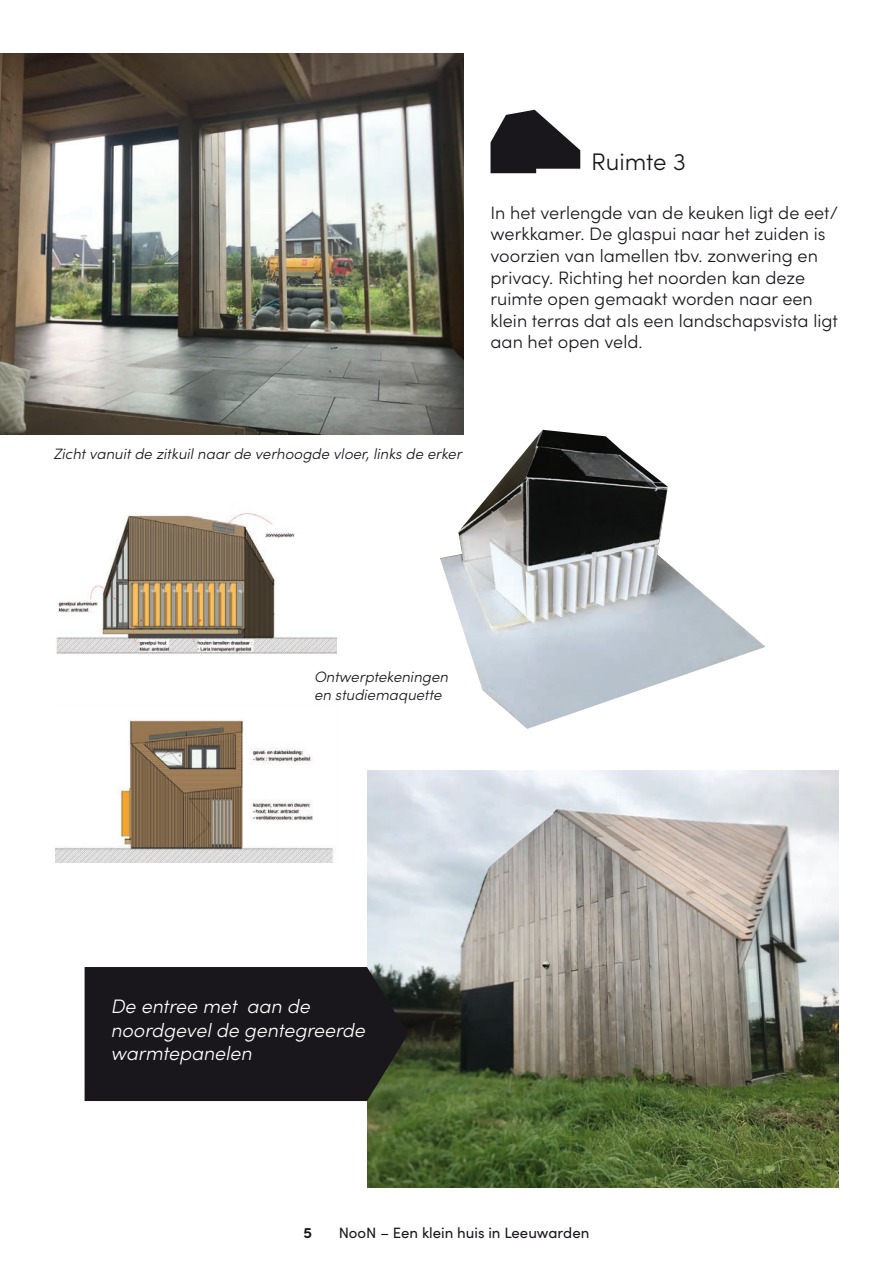
<style>
.page{position:relative;width:893px;height:1263px;background:#fff}
.page>*{position:absolute;margin:0;border:0;box-sizing:border-box;transform-origin:0 0}
.t1{font:300 24px "Sofia Pro";letter-spacing:-.005em;color:#1a171c}
.t2{font:italic 300 19.5px/23.4px "Sofia Pro";color:#fff}
.t3{font:300 18px/21.6px "Sofia Pro";color:#1a171c}
.t4{font:italic 300 15px/18px "Sofia Pro";color:#1a171c}
.t5{font:15px "Sofia Pro";color:#1a171c}
.t6{font:700 15px "Sofia Pro";color:#1a171c}
</style>
<div class="page">
<img style="left:55px;top:719px;width:280px;height:144px">
<img style="left:0;top:54px;width:464px;height:381px">
<img style="left:56px;top:513px;width:280px;height:141px">
<svg style="left:490px;top:110px;width:90px;height:63px"></svg>
<img style="left:367px;top:771px;width:472px;height:416px">
<div style="left:85px;top:967px;width:323px;height:134px;background:#1a171c"></div>
<img style="left:440px;top:430px;width:325px;height:299px">
<p class="t1" style="left:591px;top:144px;width:96px">Ruimte 3</p>
<p class="t3" style="left:490px;top:201px;width:349px">In het verlengde van de keuken ligt de eet/ werkkamer. De glaspui naar het zuiden is voorzien van lamellen tbv. zonwering en privacy. Richting het noorden kan deze ruimte open gemaakt worden naar een klein terras dat als een landschapsvista ligt aan het open veld.</p>
<p class="t4" style="left:54px;top:444px;width:410px">Zicht vanuit de zitkuil naar de verhoogde vloer, links de erker</p>
<p class="t4" style="left:315px;top:667px;width:136px">Ontwerptekeningen en studiemaquette</p>
<p class="t2" style="left:111px;top:994px;width:256px">De entree met aan de noordgevel de gentegreerde warmtepanelen</p>
<p class="t6" style="left:304px;top:1221px;width:10px">5</p>
<p class="t5" style="left:339px;top:1221px;width:252px">NooN – Een klein huis in Leeuwarden</p>
</div>
